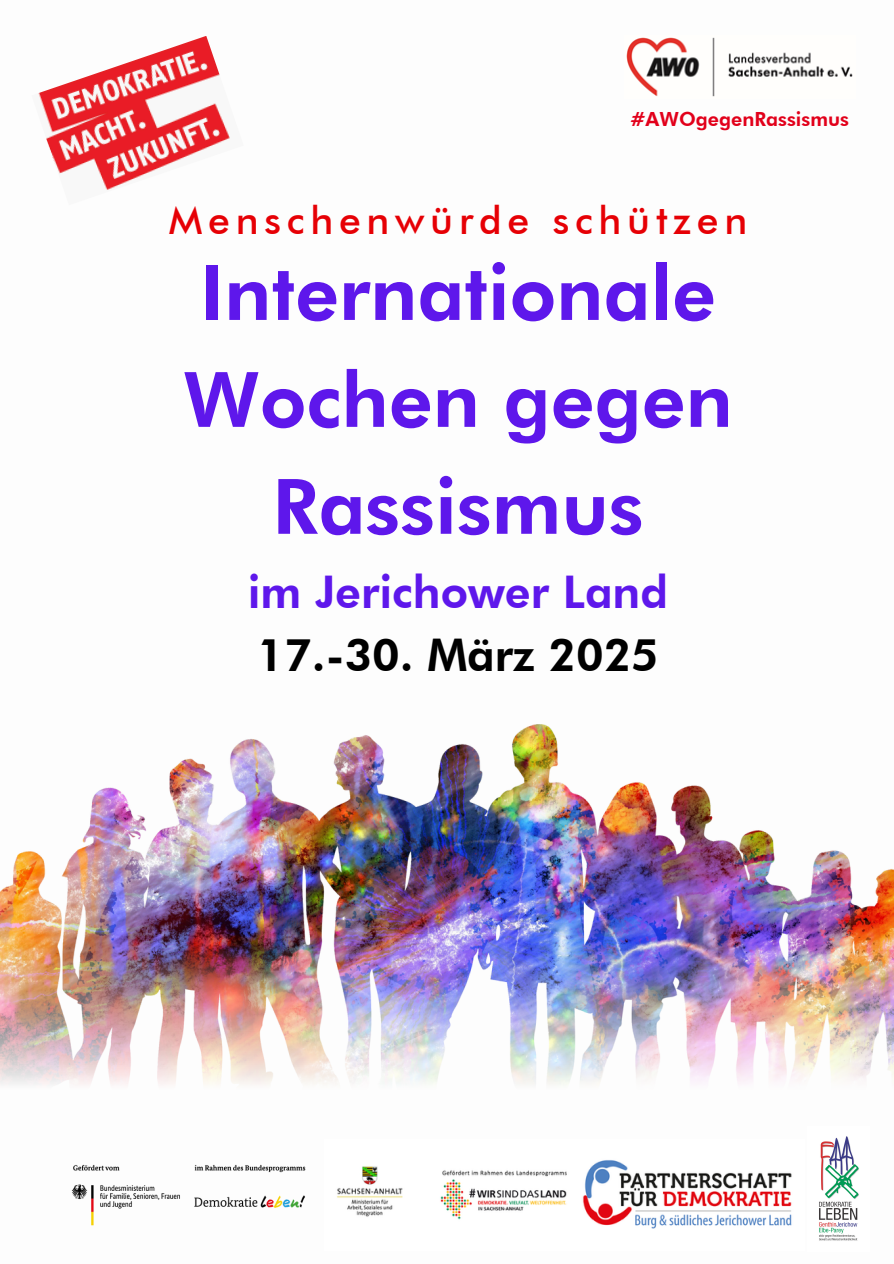
<style>
.page{position:relative;width:894px;height:1264px;background:#fff}
.page>*{position:absolute;margin:0;border:0;box-sizing:border-box;transform-origin:0 0}
.t1{font:800 76.5px/106.8px "Futura BT";color:#5e17eb;text-align:center}
.t2{font:800 45px/63px "Futura BT";color:#5e17eb}
.t3{font:500 39px "Futura BT";letter-spacing:.15em;color:#e60005}
.t4{font:800 19.5px "Futura BT";color:#e2001a}
.s1{color:#000}
</style>
<div class="page">
<img style="left:0;top:725px;width:892px;height:360px">
<img style="left:38px;top:36px;width:192px;height:154px">
<img style="left:626px;top:37px;width:227px;height:60px">
<img style="left:337px;top:1160px;width:455px;height:69px">
<img style="left:819px;top:1136px;width:40px;height:105px">
<img style="left:71px;top:1164px;width:235px;height:62px">
<p class="t4" style="left:630px;top:107px;width:220px">#AWOgegenRassismus</p>
<p class="t3" style="left:169px;top:196px;width:579px">Menschenwürde schützen</p>
<p class="t1" style="left:183px;top:239px;width:551px">Internationale<br>Wochen gegen<br>Rassismus</p>
<p class="t2" style="left:248px;top:560px;width:421px">im Jerichower Land<br><span class="s1">17.-30. März 2025</span></p>
</div>
